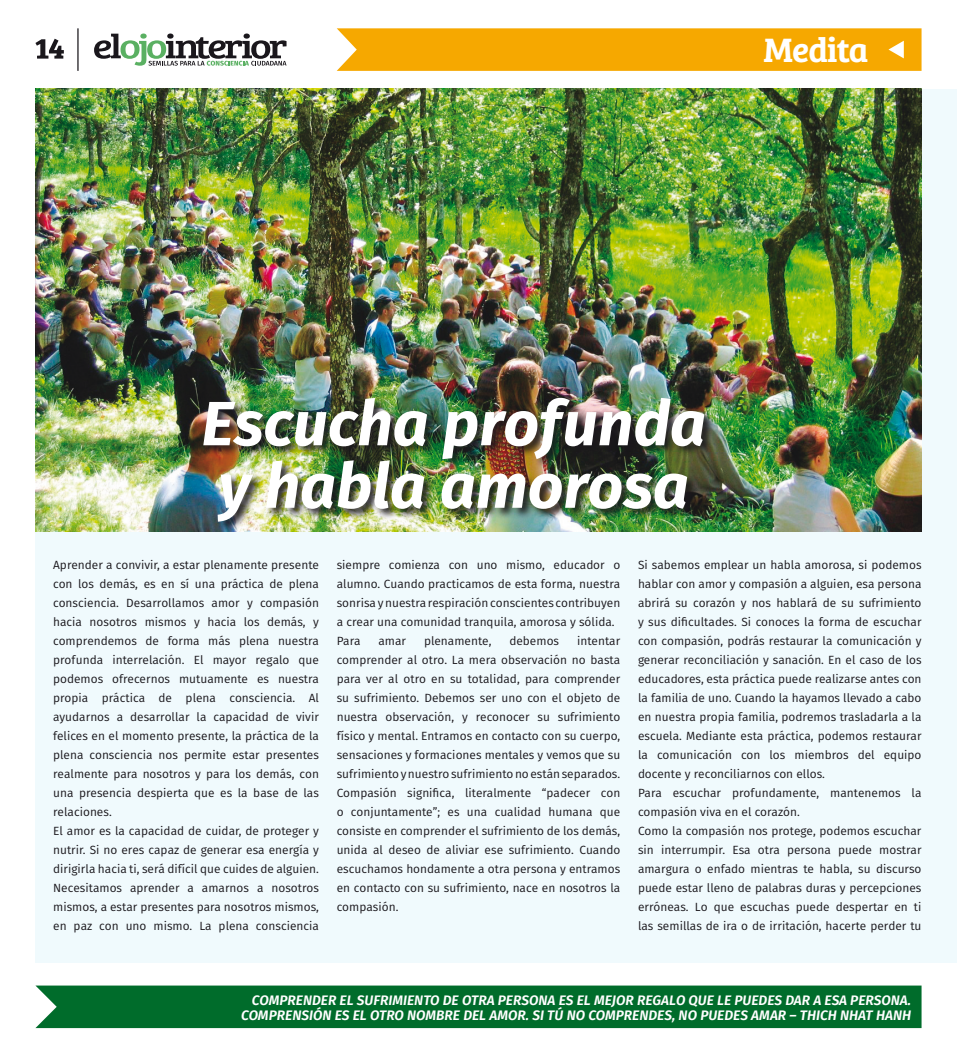
<style>
.page{position:relative;width:957px;height:1049px;background:#fff}
.page>*{position:absolute;margin:0;border:0;box-sizing:border-box;transform-origin:0 0}
.t1{font:italic 700 62.5px/62.5px "Fira Sans";color:#fff}
.t2{font:600 35px "Bree Serif";letter-spacing:-.025em;color:#fff}
.t3{font:italic 600 13.75px/15px "Fira Sans";color:#fff;text-align:right}
.t4{font:11.88px/19px "Fira Sans";color:#1a171c}
</style>
<div class="page">
<svg style="left:94px;top:34px;width:192px;height:32px"></svg>
<hr style="left:77px;top:28px;width:2px;height:43px;background:#1a171c">
<div style="left:35px;top:985px;width:886px;height:43px;background:#006c2b"></div>
<svg style="left:337px;top:28px;width:584px;height:43px;background:#f6aa08"></svg>
<div style="left:35px;top:89px;width:922px;height:873px;background:#f0fafd"></div>
<img style="left:35px;top:89px;width:886px;height:442px">
<div style="left:202px;top:396px;width:513px;height:137px;background:#1a171c;opacity:.91"></div>
<svg style="left:35px;top:39px;width:29px;height:20px"></svg>
<h2 class="t2" style="left:763px;top:23px;width:107px">Medita</h2>
<h1 class="t1" style="left:202px;top:392px;width:506px">Escucha profunda y habla amorosa</h1>
<p class="t4" style="left:53px;top:555px;width:267px">Aprender a convivir, a estar plenamente presente con los demás, es en sí una práctica de plena consciencia. Desarrollamos amor y compasión hacia nosotros mismos y hacia los demás, y comprendemos de forma más plena nuestra profunda interrelación. El mayor regalo que podemos ofrecernos mutuamente es nuestra propia práctica de plena consciencia. Al ayudarnos a desarrollar la capacidad de vivir felices en el momento presente, la práctica de la plena consciencia nos permite estar presentes realmente para nosotros y para los demás, con una presencia despierta que es la base de las relaciones.<br>El amor es la capacidad de cuidar, de proteger y nutrir. Si no eres capaz de generar esa energía y dirigirla hacia ti, será difícil que cuides de alguien.<br>Necesitamos aprender a amarnos a nosotros mismos, a estar presentes para nosotros mismos, en paz con uno mismo. La plena consciencia</p>
<p class="t4" style="left:337px;top:555px;width:285px">siempre comienza con uno mismo, educador o alumno. Cuando practicamos de esta forma, nuestra sonrisa y nuestra respiración conscientes contribuyen a crear una comunidad tranquila, amorosa y sólida.<br>Para</p>
<p class="t4" style="left:337px;top:631px;width:285px;text-align:justify;text-indent:240px">intentar comprender al otro. La mera observación no basta para ver al otro en su totalidad, para comprender su sufrimiento. Debemos ser uno con el objeto de nuestra observación, y reconocer su sufrimiento físico y mental. Entramos en contacto con su cuerpo, sensaciones y formaciones mentales y vemos que su sufrimiento y nuestro sufrimiento no están separados.<br>Compasión significa, literalmente “padecer con o conjuntamente”; es una cualidad humana que consiste en comprender el sufrimiento de los demás, unida al deseo de aliviar ese sufrimiento. Cuando escuchamos hondamente a otra persona y entramos en contacto con su sufrimiento, nace en nosotros la compasión.</p>
<p class="t4" style="left:378px;top:631px;width:29px">amar</p>
<p class="t4" style="left:424px;top:631px;width:69px">plenamente,</p>
<p class="t4" style="left:509px;top:631px;width:51px">debemos</p>
<p class="t4" style="left:638px;top:555px;width:285px">Si sabemos emplear un habla amorosa, si podemos hablar con amor y compasión a alguien, esa persona abrirá su corazón y nos hablará de su sufrimiento y sus dificultades. Si conoces la forma de escuchar con compasión, podrás restaurar la comunicación y generar reconciliación y sanación. En el caso de los educadores, esta práctica puede realizarse antes con la familia de uno. Cuando la hayamos llevado a cabo en nuestra propia familia, podremos trasladarla a la escuela. Mediante esta práctica, podemos restaurar la comunicación con los miembros del equipo docente y reconciliarnos con ellos.<br>Para escuchar profundamente, mantenemos la compasión viva en el corazón.<br>Como la compasión nos protege, podemos escuchar sin interrumpir. Esa otra persona puede mostrar amargura o enfado mientras te habla, su discurso puede estar lleno de palabras duras y percepciones erróneas. Lo que escuchas puede despertar en ti las semillas de ira o de irritación, hacerte perder tu</p>
<p class="t3" style="left:241px;top:992px;width:671px">COMPRENDER EL SUFRIMIENTO DE OTRA PERSONA ES EL MEJOR REGALO QUE LE PUEDES DAR A ESA PERSONA.<br>COMPRENSIÓN ES EL OTRO NOMBRE DEL AMOR. SI TÚ NO COMPRENDES, NO PUEDES AMAR – THICH NHAT HANH</p>
</div>
